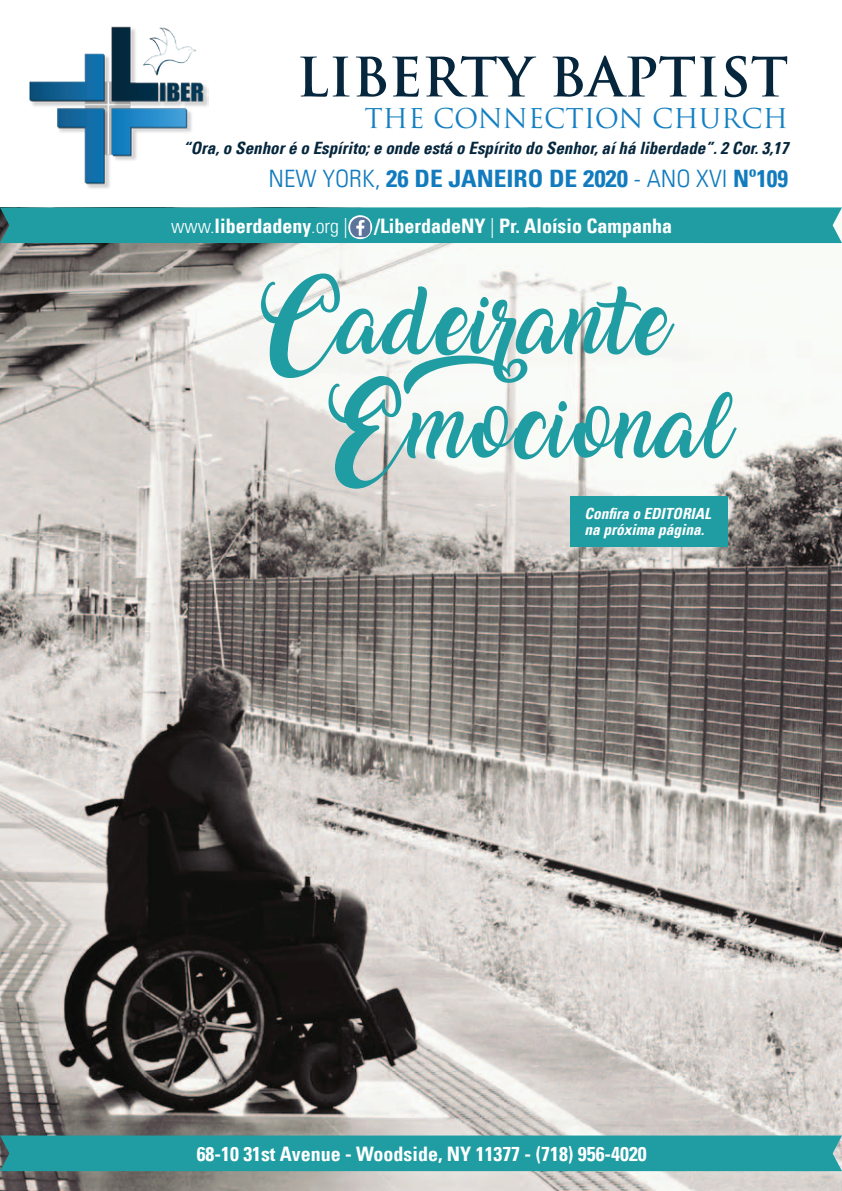
<style>
.page{position:relative;width:842px;height:1191px;background:#fff}
.page>*{position:absolute;margin:0;border:0;box-sizing:border-box;transform-origin:0 0}
.t1{font:60px "Amarillo";letter-spacing:.025em;color:#1f9da3}
.t2{font:700 52.8px "Trajan Pro";color:#05263c}
.t3{font:26.6px "Trajan Pro";color:#147fc1}
.t4{font:700 condensed 24px "Univers LT";color:#117bbe;scale:1.06 1}
.t5{font:700 condensed 20px "Univers LT";color:#fff}
.t6{font:italic 700 condensed 17px "Univers LT";color:#05263c}
.t7{font:italic 700 condensed 15.4px "Univers LT";color:#fff}
.s1{font-weight:300}
</style>
<div class="page">
<img style="left:0;top:243px;width:842px;height:948px">
<div style="left:0;top:207px;width:842px;height:36px;background:#1f9da3"></div>
<svg style="left:348px;top:215px;width:24px;height:24px"></svg>
<img style="left:350px;top:217px;width:20px;height:20px">
<img style="left:29px;top:26px;width:180px;height:163px">
<div style="left:0;top:1135px;width:842px;height:36px;background:#1f9da3"></div>
<div style="left:570px;top:496px;width:157px;height:50px;background:#1f9da3"></div>
<p class="t2" style="left:297px;top:44px;width:493px">LIBERTY BAPTIST</p>
<p class="t3" style="left:365px;top:101px;width:425px">THE CONNECTION CHURCH</p>
<p class="t6" style="left:183px;top:138px;width:606px">“Ora, o Senhor é o Espírito; e onde está o Espírito do Senhor, aí há liberdade”. 2 Cor. 3,17</p>
<p class="t4" style="left:269px;top:163px;width:492px"><span class="s1">NEW YORK,</span> 26 DE JANEIRO DE 2020 <span class="s1">- ANO XVI</span> Nº109</p>
<p class="t5" style="left:171px;top:214px;width:178px"><span class="s1">www.</span>liberdadeny<span class="s1">.org |</span></p>
<p class="t5" style="left:374px;top:214px;width:299px">/LiberdadeNY <span class="s1">|</span> Pr. Aloísio Campanha</p>
<p class="t1" style="left:257px;top:298px;width:414px">Cadeirante</p>
<p class="t1" style="left:320px;top:402px;width:413px">Emocional</p>
<p class="t7" style="left:584px;top:504px;width:128px">Confira o EDITORIAL</p>
<p class="t7" style="left:584px;top:520px;width:121px">na próxima página.</p>
<p class="t5" style="left:197px;top:1141px;width:452px">68-10 31st Avenue - Woodside, NY 11377 - (718) 956-4020</p>
</div>
